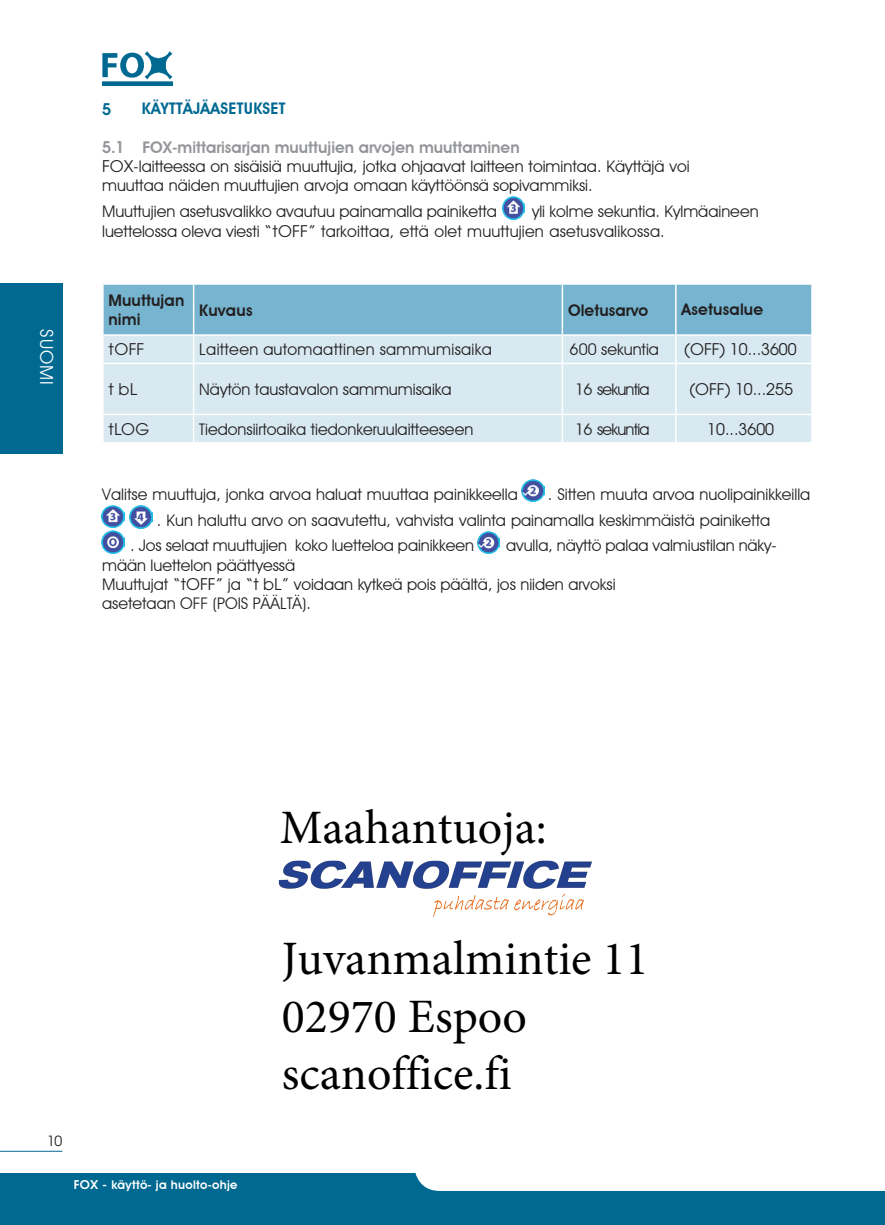
<style>
.page{position:relative;width:885px;height:1225px;background:#fff}
.page>*{position:absolute;margin:0;border:0;box-sizing:border-box;transform-origin:0 0}
.t1{font:48px/57.6px "Minion Pro";color:#000}
.t2{font:18px "Avant Garde IT Cby BT";letter-spacing:.06em;color:#fff}
.t3{font:16px/19.4px "Avant Garde IT Cby BT";color:#231f20}
.t4{font:16px "Avant Garde";color:#231f20}
.t5{font:600 16px/19.2px "Avant Garde IT Cby BT";letter-spacing:.005em;color:#231f20}
.t6{font:16px "Avant Garde IT Cby BT";letter-spacing:.02em;color:#231f20}
.t7{font:16px "Avant Garde IT Cby BT";letter-spacing:-.045em;color:#231f20}
.t8{font:600 16px "Avant Garde IT Cby BT";letter-spacing:.02em;color:#006991}
.t9{font:600 16px "Avant Garde";color:#006991}
.t10{font:14px "Avant Garde";color:#231f20}
.t11{font:600 12px "Avant Garde IT Cby BT";letter-spacing:.025em;color:#fff}
.s1{font-family:"Avant Garde";font-weight:600;color:#939598}
.s2{font-weight:600;color:#939598}
.s3{font-family:"Avant Garde"}
.s4{font-family:"Avant Garde IT Cby BT"}
</style>
<div class="page">
<div style="left:0;top:1174px;width:867px;height:51px;background:#006991"></div>
<div style="left:867px;top:1174px;width:17px;height:51px;background:#006991"></div>
<div style="left:414px;top:1173px;width:470px;height:18px;background:#fff"></div>
<hr style="left:0;top:1150px;width:62px;height:1px;background:#006991">
<img style="left:102px;top:51px;width:70px;height:34px">
<div style="left:0;top:283px;width:62px;height:171px;background:#006991"></div>
<img style="left:502px;top:197px;width:23px;height:23px">
<div style="left:104px;top:364px;width:707px;height:78px;background:#d8e9f1"></div>
<svg style="left:103px;top:284px;width:709px;height:79px;background:#9cc8dc"></svg>
<hr style="left:193px;top:364px;width:1px;height:50px;background:#fff">
<hr style="left:561px;top:364px;width:2px;height:50px;background:#fff">
<hr style="left:675px;top:364px;width:1px;height:50px;background:#fff">
<hr style="left:102px;top:414px;width:92px;height:1px;background:#fff">
<hr style="left:194px;top:414px;width:368px;height:1px;background:#fff">
<svg style="left:193px;top:415px;width:1px;height:27px"></svg>
<hr style="left:562px;top:414px;width:113px;height:1px;background:#fff">
<hr style="left:561px;top:415px;width:2px;height:27px;background:#fff">
<hr style="left:675px;top:414px;width:137px;height:1px;background:#fff">
<svg style="left:675px;top:415px;width:1px;height:27px"></svg>
<img style="left:521px;top:479px;width:23px;height:23px">
<img style="left:102px;top:505px;width:22px;height:23px">
<img style="left:129px;top:506px;width:23px;height:22px">
<img style="left:101px;top:531px;width:23px;height:22px">
<img style="left:477px;top:531px;width:23px;height:23px">
<img style="left:278px;top:860px;width:313px;height:57px">
<p class="t2" style="left:58px;top:329px;width:57px;rotate:90deg">SUOMI</p>
<p class="t9" style="left:102px;top:99px;width:10px">5</p>
<p class="t8" style="left:142px;top:99px;width:145px">KÄYTTÄJÄASETUKSET</p>
<p class="t3" style="left:102px;top:138px;width:589px"><span class="s1">5.1</span> <span class="s2">FOX-mittarisarjan muuttujien arvojen muuttaminen<br></span><span class="s3">FOX</span>-laitteessa on sisäisiä muuttujia, jotka ohjaavat laitteen toimintaa. Käyttäjä voi muuttaa näiden muuttujien arvoja omaan käyttöönsä sopivammiksi<span class="s3">.</span></p>
<p class="t3" style="left:102px;top:202px;width:396px">Muuttujien asetusvalikko avautuu painamalla painiketta</p>
<p class="t3" style="left:102px;top:202px;width:658px;text-indent:430px">yli kolme sekuntia. Kylmäaineen luettelossa oleva viesti <span class="s3">“tOFF”</span> tarkoittaa, että olet muuttujien asetusvalikossa<span class="s3">.</span></p>
<p class="t5" style="left:108px;top:290px;width:77px">Muuttujan nimi</p>
<p class="t5" style="left:199px;top:300px;width:55px">Kuvaus</p>
<p class="t5" style="left:568px;top:300px;width:82px">Oletusarvo</p>
<p class="t5" style="left:681px;top:300px;width:83px">Asetusalue</p>
<p class="t4" style="left:108px;top:340px;width:37px">tOFF</p>
<p class="t6" style="left:199px;top:340px;width:294px">Laitteen automaattinen sammumisaika</p>
<p class="t3" style="left:569px;top:340px;width:91px">600 sekuntia</p>
<p class="t4" style="left:684px;top:340px;width:114px">(OFF) 10<span class="s4">...</span>3600</p>
<p class="t4" style="left:108px;top:380px;width:30px">t bL</p>
<p class="t3" style="left:199px;top:379px;width:254px">Näytön taustavalon sammumisaika</p>
<p class="t7" style="left:575px;top:380px;width:76px">16 sekuntia</p>
<p class="t4" style="left:689px;top:380px;width:105px">(OFF) 10<span class="s4">...</span>255</p>
<p class="t4" style="left:108px;top:419px;width:42px">tLOG</p>
<p class="t3" style="left:199px;top:419px;width:275px">Tiedonsiirtoaika tiedonkeruulaitteeseen</p>
<p class="t7" style="left:575px;top:419px;width:76px">16 sekuntia</p>
<p class="t4" style="left:707px;top:419px;width:68px">10<span class="s4">...</span>3600</p>
<p class="t3" style="left:102px;top:484px;width:417px">Valitse muuttuja, jonka arvoa haluat muuttaa painikkeella</p>
<p class="t3" style="left:547px;top:484px;width:264px">. Sitten muuta arvoa nuolipainikkeilla</p>
<p class="t3" style="left:157px;top:510px;width:614px">. Kun haluttu arvo on saavutettu, vahvista valinta painamalla keskimmäistä painiketta</p>
<p class="t3" style="left:130px;top:536px;width:345px">. Jos selaat muuttujien koko luetteloa painikkeen</p>
<p class="t3" style="left:506px;top:536px;width:272px">avulla, näyttö palaa valmiustilan näky-</p>
<p class="t3" style="left:102px;top:555px;width:515px">mään luettelon päättyessä<br>Muuttujat <span class="s3">“tOFF”</span> ja <span class="s3">“t bL”</span> voidaan kytkeä pois päältä, jos niiden arvoksi asetetaan OFF (POIS PÄÄLTÄ)<span class="s3">.</span></p>
<p class="t10" style="left:47px;top:1132px;width:17px">10</p>
<p class="t11" style="left:74px;top:1177px;width:165px"><span class="s3">FOX -</span> käyttö- ja huolto-ohje</p>
<h1 class="t1" style="left:280px;top:799px;width:268px">Maahantuoja:</h1>
<h1 class="t1" style="left:282px;top:930px;width:368px">Juvanmalmintie 11<br>02970 Espoo scanoffice.fi</h1>
</div>
